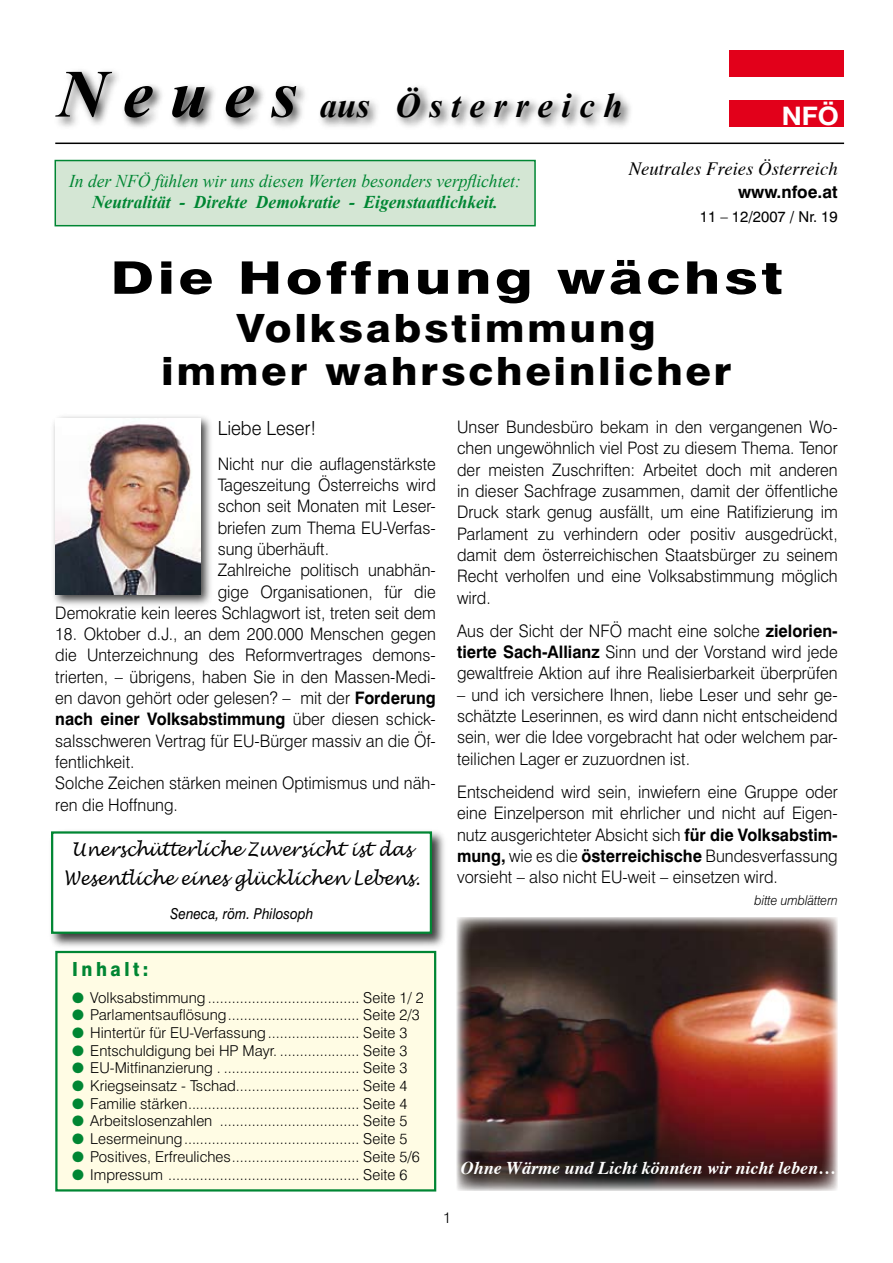
<style>
.page{position:relative;width:893px;height:1263px;background:#fff}
.page>*{position:absolute;margin:0;border:0;box-sizing:border-box;transform-origin:0 0}
.t1{font:italic 700 67.5px "Times New Roman";color:#000}
.t2{font:800 45px "Swiss 721 BT";letter-spacing:.06em;color:#000;scale:1.3 1}
.t3{font:800 39px/43.5px "Swiss 721 BT";letter-spacing:.06em;color:#000;text-align:center;scale:1.1 1}
.t4{font:italic 700 34.5px "Times New Roman";color:#000}
.t5{font:700 25.65px "Helvetica Neue";color:#fff;scale:1.06 1}
.t6{font:300 19.5px "Swiss 721 BT";color:#000;scale:.95 1}
.t7{font:800 19.5px "Swiss 721 BT";letter-spacing:.2em;color:#008633;scale:.9 1}
.t8{font:italic 18.75px/28.5px "Lucida Handwriting";color:#000;text-align:center;scale:.9 1}
.t9{font:italic 18.75px "Times";color:#000}
.t10{font:italic 18px "Times New Roman";color:#008633}
.t11{font:italic 700 18px "Times New Roman";color:#008633}
.t12{font:italic 700 18px "Times";color:#fff}
.t13{font:300 17.25px/21.3px "Swiss 721 BT";color:#000;text-align:justify;scale:.95 1}
.t14{font:700 17.25px "Swiss 721 BT";color:#000}
.t15{font:300 15px "Swiss 721 BT";color:#000}
.t16{font:italic 15px "Swiss 721 BT";color:#000;scale:.9 1}
.t17{font:15px "Swiss 721 BT";color:#000}
.t18{font:italic 300 13.5px "Swiss 721 BT";color:#000;scale:.93 1}
.s1{font-weight:700}
.s2{color:#008633}
</style>
<div class="page">
<div style="left:52px;top:66px;width:582px;height:65px;background:#000;opacity:.75"></div>
<div style="left:729px;top:100px;width:115px;height:26px;background:#e2001a"></div>
<div style="left:729px;top:50px;width:115px;height:27px;background:#e2001a"></div>
<hr style="left:55px;top:143px;width:789px;height:1px;background:#000">
<div style="left:55px;top:161px;width:480px;height:65px;background:#d4e6d4"></div>
<div style="left:55px;top:160px;width:481px;height:66px;border:2px solid #008633"></div>
<div style="left:51px;top:414px;width:163px;height:194px;background:#000;opacity:.75"></div>
<img style="left:55px;top:418px;width:145px;height:176px">
<div style="left:56px;top:952px;width:379px;height:238px;background:#fffce4"></div>
<div style="left:55px;top:951px;width:381px;height:240px;border:2px solid #008633"></div>
<img style="left:457px;top:917px;width:381px;height:274px">
<div style="left:48px;top:828px;width:400px;height:122px;background:#000;opacity:.75"></div>
<div style="left:52px;top:832px;width:379px;height:101px;background:#fff"></div>
<div style="left:51px;top:831px;width:381px;height:103px;border:2px solid #008633"></div>
<h1 class="t1" style="left:57px;top:55px;width:241px">N e u e s</h1>
<h3 class="t4" style="left:320px;top:85px;width:304px">aus Ö s t e r r e i c h</h3>
<h3 class="t5" style="left:782px;top:100px;width:55px">nfö</h3>
<p class="t9" style="left:629px;top:152px;width:211px">Neutrales Freies Österreich</p>
<p class="t14" style="left:738px;top:181px;width:101px">www.nfoe.at</p>
<p class="t17" style="left:700px;top:207px;width:139px">11 – 12/2007 / Nr. 19</p>
<h2 class="t2" style="left:110px;top:250px;width:519px">Die Hoffnung wächst</h2>
<h3 class="t3" style="left:161px;top:306px;width:520px">Volksabstimmung immer wahrscheinlicher</h3>
<p class="t6" style="left:218px;top:416px;width:105px">Liebe Leser!</p>
<p class="t13" style="left:218px;top:453px;width:231px">Nicht nur die auflagenstärkste</p>
<p class="t13" style="left:218px;top:474px;width:231px">Tageszeitung Österreichs wird</p>
<p class="t13" style="left:218px;top:495px;width:231px">schon seit Monaten mit Leser-</p>
<p class="t13" style="left:218px;top:517px;width:231px">briefen zum Thema EU-Verfas-</p>
<p class="t13" style="left:218px;top:538px;width:119px">sung überhäuft.</p>
<p class="t13" style="left:218px;top:559px;width:231px">Zahlreiche politisch unabhän-</p>
<p class="t13" style="left:218px;top:581px;width:231px">gige Organisationen, für die</p>
<p class="t13" style="left:55px;top:602px;width:402px">Demokratie kein leeres Schlagwort ist, treten seit dem</p>
<p class="t13" style="left:55px;top:623px;width:402px;text-align:left">18. Oktober d.J., an dem 200.000 Menschen gegen die Unterzeichnung des Reformvertrages demons&shy;trierten, – übrigens, haben Sie in den Massen-Medi&shy;en davon gehört oder gelesen? – mit der <span class="s1">Forderung nach einer Volksabstimmung</span> über diesen schick&shy;salsschweren Vertrag für EU-Bürger massiv an die Öf&shy;fentlichkeit.<br>Solche Zeichen stärken meinen Optimismus und näh&shy;ren die Hoffnung.</p>
<p class="t10" style="left:69px;top:170px;width:453px">In der NFÖ fühlen wir uns diesen Werten besonders verpflichtet:</p>
<p class="t11" style="left:92px;top:192px;width:407px">Neutralität - Direkte Demokratie - Eigenstaatlichkeit.</p>
<p class="t13" style="left:457px;top:416px;width:402px">Unser Bundesbüro bekam in den vergangenen Wo&shy;chen ungewöhnlich viel Post zu diesem Thema. Tenor der meisten Zuschriften: Arbeitet doch mit anderen in dieser Sachfrage zusammen, damit der öffentliche Druck stark genug ausfällt, um eine Ratifizierung im Parlament zu verhindern oder positiv ausgedrückt, damit dem österreichischen Staatsbürger zu seinem Recht verholfen und eine Volksabstimmung möglich wird.</p>
<p class="t13" style="left:457px;top:620px;width:402px">Aus der Sicht der NFÖ macht eine solche <span class="s1">zielorien&shy;tierte Sach-Allianz</span> Sinn und der Vorstand wird jede gewaltfreie Aktion auf ihre Realisierbarkeit überprüfen</p>
<p class="t13" style="left:457px;top:684px;width:402px">– und ich versichere Ihnen, liebe Leser und sehr ge&shy;schätzte Leserinnen, es wird dann nicht entscheidend sein, wer die Idee vorgebracht hat oder welchem par&shy;teilichen Lager er zuzuordnen ist.</p>
<p class="t13" style="left:457px;top:781px;width:402px">Entscheidend wird sein, inwiefern eine Gruppe oder eine Einzelperson mit ehrlicher und nicht auf Eigen&shy;nutz ausgerichteter Absicht sich <span class="s1">für die Volksabstim&shy;mung,</span> wie es die <span class="s1">österreichische</span> Bundesverfassung vorsieht – also nicht EU-weit – einsetzen wird.</p>
<p class="t8" style="left:64px;top:836px;width:397px">Unerschütterliche Zuversicht ist das<br>Wesentliche eines glücklichen Lebens.</p>
<p class="t16" style="left:170px;top:905px;width:160px">Seneca, röm. Philosoph</p>
<p class="t18" style="left:754px;top:892px;width:91px">bitte umblättern</p>
<p class="t7" style="left:72px;top:957px;width:86px">Inhalt:</p>
<p class="t15" style="left:72px;top:988px;width:353px"><span class="s2">●</span> Volksabstimmung ...................................... Seite 1/ 2</p>
<p class="t15" style="left:72px;top:1006px;width:349px"><span class="s2">●</span> Parlamentsauflösung................................. Seite 2/3</p>
<p class="t15" style="left:72px;top:1023px;width:337px"><span class="s2">●</span> Hintertür für EU-Verfassung....................... Seite 3</p>
<p class="t15" style="left:72px;top:1041px;width:337px"><span class="s2">●</span> Entschuldigung bei HP Mayr. .................... Seite 3</p>
<p class="t15" style="left:72px;top:1059px;width:337px"><span class="s2">●</span> EU-Mitfinanzierung . .................................. Seite 3</p>
<p class="t15" style="left:72px;top:1076px;width:337px"><span class="s2">●</span> Kriegseinsatz - Tschad............................... Seite 4</p>
<p class="t15" style="left:72px;top:1094px;width:337px"><span class="s2">●</span> Familie stärken........................................... Seite 4</p>
<p class="t15" style="left:72px;top:1112px;width:337px"><span class="s2">●</span> Arbeitslosenzahlen ................................... Seite 5</p>
<p class="t15" style="left:72px;top:1130px;width:337px"><span class="s2">●</span> Lesermeinung............................................ Seite 5</p>
<p class="t15" style="left:72px;top:1147px;width:349px"><span class="s2">●</span> Positives, Erfreuliches................................ Seite 5/6</p>
<p class="t15" style="left:72px;top:1165px;width:337px"><span class="s2">●</span> Impressum ................................................ Seite 6</p>
<p class="t12" style="left:461px;top:1151px;width:377px">Ohne Wärme und Licht könnten wir nicht leben…</p>
<p class="t15" style="left:443px;top:1208px;width:9px">1</p>
</div>
